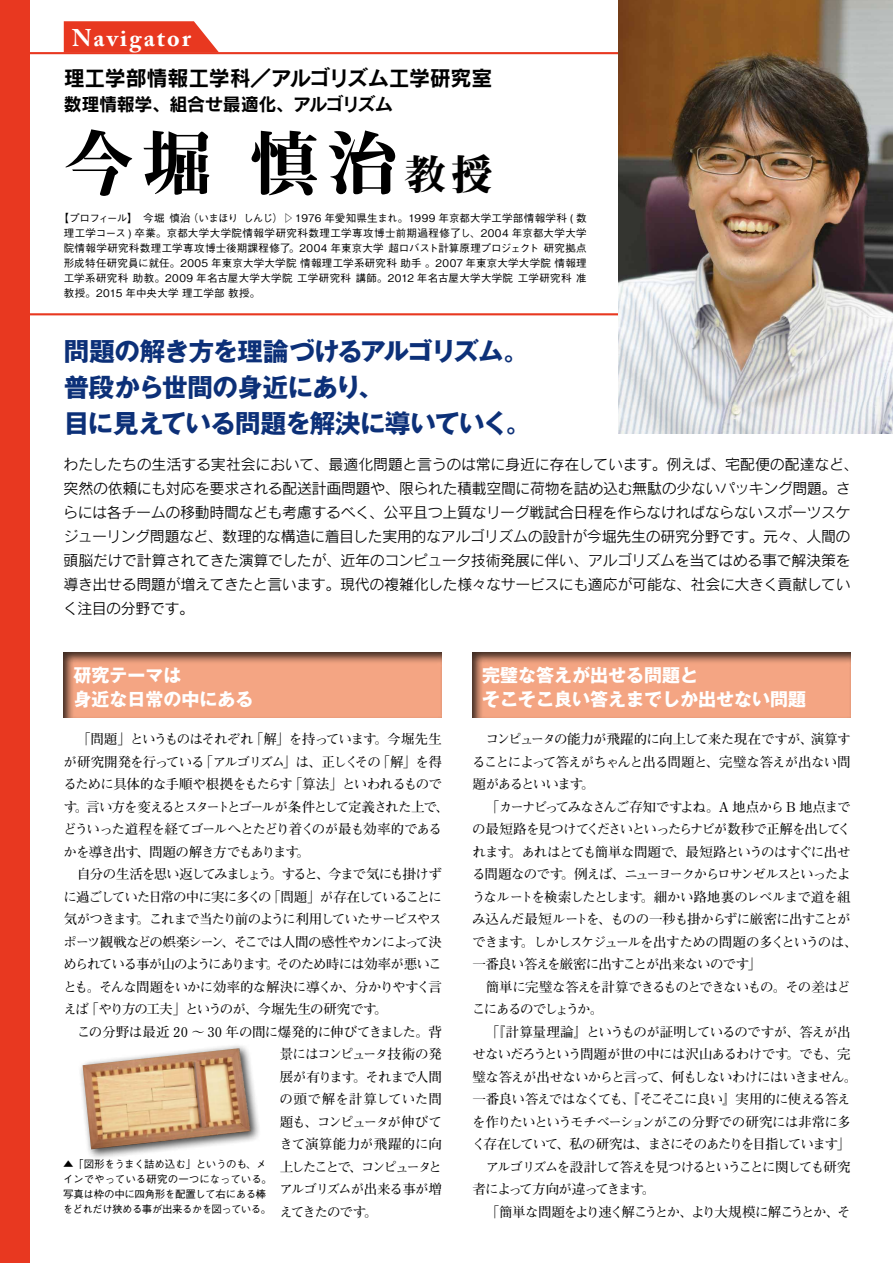
<style>
.page{position:relative;width:893px;height:1263px;background:#fff}
.page>*{position:absolute;margin:0;border:0;box-sizing:border-box;transform-origin:0 0}
.t1{font:70.5px "Midashi Min Pro MA31";color:#000}
.t2{font:700 25.5px/36px "Gothic MB101 Pro";letter-spacing:-.03em;color:#0c3078}
.t3{font:700 24px "Adobe Caslon Pro";letter-spacing:.09em;color:#fff}
.t4{font:21px "Rodin Pro B";letter-spacing:-.015em;color:#000}
.t5{font:700 18px/24px "Gothic MB101 Pro";color:#fff}
.t6{font:18px "Rodin Pro B";letter-spacing:-.015em;color:#000}
.t7{font:15px/24px "Rodin Pro M";letter-spacing:-.025em;color:#000}
.t8{font:700 13.5px/22.5px "Futo Min A101 Pro";letter-spacing:-.075em;color:#000}
.t9{font:700 13.5px/22.5px "Futo Min A101 Pro";letter-spacing:-.095em;color:#000}
.t10{font:700 13.5px "Futo Min A101 Pro";letter-spacing:-.055em;color:#000}
.t11{font:700 13.5px "Futo Min A101 Pro";letter-spacing:-.11em;color:#000}
.t12{font:700 13.5px "Futo Min A101 Pro";letter-spacing:-.05em;color:#000}
.t13{font:700 13.5px "Futo Min A101 Pro";letter-spacing:-.025em;color:#000}
.t14{font:700 13.5px/22.5px "Futo Min A101 Pro";letter-spacing:-.1em;color:#000}
.t15{font:700 13.5px "Futo Min A101 Pro";letter-spacing:-.105em;color:#000}
.t16{font:700 13.5px "Futo Min A101 Pro";letter-spacing:-.12em;color:#000}
.t17{font:700 13.5px "Futo Min A101 Pro";letter-spacing:-.145em;color:#000}
.t18{font:700 13.5px "Futo Min A101 Pro";letter-spacing:.005em;color:#000}
.t19{font:700 13.5px "Futo Min A101 Pro";letter-spacing:.02em;color:#000}
.t20{font:700 13.5px "Futo Min A101 Pro";letter-spacing:-.125em;color:#000}
.t21{font:700 13.5px "Futo Min A101 Pro";letter-spacing:-.045em;color:#000}
.t22{font:500 10.5px/15px "Gothic BBB Pro";letter-spacing:.015em;color:#000}
.t23{font:500 10.5px/15px "Gothic BBB Pro";letter-spacing:-.035em;color:#000}
.s1{font-size:42px}
</style>
<div class="page">
<hr style="left:0;top:52px;width:850px;height:2px;background:#e83820">
<hr style="left:0;top:313px;width:850px;height:2px;background:#e83820">
<svg style="left:64px;top:21px;width:155px;height:31px;background:#ea4934"></svg>
<div style="left:0;top:0;width:30px;height:1263px;background:#e83820"></div>
<div style="left:63px;top:651px;width:381px;height:67px;background:#000;opacity:.75"></div>
<div style="left:471px;top:651px;width:381px;height:67px;background:#000;opacity:.75"></div>
<img style="left:619px;top:0;width:274px;height:434px">
<div style="left:78px;top:1044px;width:184px;height:116px;background:#000;opacity:.75"></div>
<img style="left:83px;top:1048px;width:168px;height:101px">
<h3 class="t3" style="left:72px;top:23px;width:120px">Navigator</h3>
<h3 class="t4" style="left:64px;top:64px;width:430px">理工学部情報工学科／アルゴリズム工学研究室</h3>
<h3 class="t6" style="left:64px;top:92px;width:331px">数理情報学、組合せ最適化、アルゴリズム</h3>
<h1 class="t1" style="left:249px;top:109px;width:245px">慎治<span class="s1">教授</span></h1>
<h1 class="t1" style="left:64px;top:109px;width:150px">今堀</h1>
<p class="t22" style="left:64px;top:209px;width:524px;text-indent:-5px">【プロフィール】　今堀<br>理工学コース ) 卒業。京都大学大学院情報学研究科数理工学専攻博士前期過程修了し、2004 年京都大学大学院情報学研究科数理工学専攻博士後期課程修了。2004 年東京大学超ロバスト計算原理プロジェクト研究拠点形成特任研究員に就任。2005 年東京大学大学院情報理工学系研究科助手。2007 年東京大学大学院情報理工学系研究科助教。2009 年名古屋大学大学院工学研究科講師。2012 年名古屋大学大学院工学研究科准教授。2015 年中央大学理工学部教授。</p>
<p class="t22" style="left:188px;top:209px;width:52px">（いまほり</p>
<p class="t22" style="left:243px;top:209px;width:345px">しんじ）▷1976 年愛知県生まれ。1999 年京都大学工学部情報学科 数(</p>
<p class="t22" style="left:169px;top:209px;width:23px">慎治</p>
<h2 class="t2" style="left:64px;top:330px;width:469px">問題の解き方を理論づけるアルゴリズム。普段から世間の身近にあり、<br>目に見えている問題を解決に導いていく。</h2>
<p class="t7" style="left:63px;top:452px;width:797px">わたしたちの生活する実社会において、最適化問題と言うのは常に身近に存在しています。例えば、宅配便の配達など、突然の依頼にも対応を要求される配送計画問題や、限られた積載空間に荷物を詰め込む無駄の少ないパッキング問題。さらには各チームの移動時間なども考慮するべく、公平且つ上質なリーグ戦試合日程を作らなければならないスポーツスケジューリング問題など、数理的な構造に着目した実用的なアルゴリズムの設計が今堀先生の研究分野です。元々、人間の頭脳だけで計算されてきた演算でしたが、近年のコンピュータ技術発展に伴い、アルゴリズムを当てはめる事で解決策を導き出せる問題が増えてきたと言います。現代の複雑化した様々なサービスにも適応が可能な、社会に大きく貢献していく注目の分野です。</p>
<h3 class="t5" style="left:73px;top:661px;width:182px">研究テーマは<br>身近な日常の中にある</h3>
<p class="t8" style="left:77px;top:726px;width:178px">「問題」というものはそれぞれ</p>
<p class="t8" style="left:250px;top:726px;width:128px">「解」を持っています</p>
<p class="t8" style="left:374px;top:726px;width:69px">。今堀先生</p>
<p class="t8" style="left:200px;top:748px;width:87px">「アルゴリズム</p>
<p class="t8" style="left:283px;top:748px;width:100px">」は、正しくその</p>
<p class="t8" style="left:377px;top:748px;width:67px">「解」を得</p>
<p class="t10" style="left:64px;top:751px;width:142px">が研究開発を行っている</p>
<p class="t8" style="left:289px;top:771px;width:155px">「算法」といわれるもので</p>
<p class="t8" style="left:86px;top:771px;width:364px;text-indent:-23px">るために具体的な手順や根拠をもたらす<br>言い方を変えるとスタートとゴールが条件として定義された上で、</p>
<p class="t8" style="left:75px;top:793px;width:15px">。</p>
<p class="t8" style="left:64px;top:793px;width:15px">す</p>
<p class="t8" style="left:64px;top:816px;width:380px">どういった道程を経てゴールへとたどり着くのが最も効率的である</p>
<p class="t8" style="left:297px;top:838px;width:15px">。</p>
<p class="t8" style="left:64px;top:838px;width:77px">かを導き出す</p>
<p class="t8" style="left:137px;top:838px;width:164px">、問題の解き方でもあります</p>
<p class="t9" style="left:269px;top:861px;width:174px">。すると、今まで気にも掛けず</p>
<p class="t14" style="left:267px;top:861px;width:176px;text-indent:-190px">自分の生活を思い返してみましょう<br>「問題」が存在していることに</p>
<p class="t9" style="left:137px;top:883px;width:307px;text-indent:-73px">に過ごしていた日常の中に実に多くの<br>。これまで当たり前のように利用していたサービスやス</p>
<p class="t8" style="left:64px;top:906px;width:77px">気がつきます</p>
<p class="t14" style="left:64px;top:929px;width:162px">ポーツ観戦などの娯楽シーン</p>
<p class="t8" style="left:222px;top:929px;width:222px">、そこでは人間の感性やカンによって決</p>
<p class="t10" style="left:276px;top:953px;width:167px">そのため時には効率が悪いこ</p>
<p class="t11" style="left:64px;top:953px;width:206px">められている事が山のようにあります</p>
<p class="t8" style="left:64px;top:974px;width:380px">とも。そんな問題をいかに効率的な解決に導くか、分かりやすく言</p>
<p class="t8" style="left:374px;top:996px;width:15px">。</p>
<p class="t8" style="left:266px;top:951px;width:15px">。</p>
<p class="t8" style="left:85px;top:996px;width:293px">「やり方の工夫」というのが、今堀先生の研究です</p>
<p class="t8" style="left:64px;top:996px;width:27px">えば</p>
<p class="t13" style="left:77px;top:1021px;width:366px">この分野は最近 20 ～ 30 年の間に爆発的に伸びてきました。背</p>
<p class="t8" style="left:280px;top:1041px;width:164px">景にはコンピュータ技術の発</p>
<p class="t8" style="left:353px;top:1064px;width:90px">。それまで人間</p>
<p class="t8" style="left:280px;top:1064px;width:77px">展が有ります</p>
<p class="t18" style="left:280px;top:1088px;width:164px">の頭で解を計算していた問</p>
<p class="t15" style="left:280px;top:1111px;width:164px">題も、コンピュータが伸びて</p>
<p class="t19" style="left:280px;top:1133px;width:164px">きて演算能力が飛躍的に向</p>
<p class="t17" style="left:280px;top:1156px;width:164px">上したことで、コンピュータと</p>
<p class="t8" style="left:280px;top:1176px;width:164px">アルゴリズムが出来る事が増</p>
<p class="t8" style="left:364px;top:1199px;width:15px">。</p>
<p class="t23" style="left:63px;top:1156px;width:210px">▲「図形をうまく詰め込む」というのも、メインでやっている研究の一つになっている。写真は枠の中に四角形を配置して右にある棒をどれだけ狭める事が出来るかを図っている。</p>
<p class="t9" style="left:280px;top:1199px;width:88px">えてきたのです</p>
<h3 class="t5" style="left:482px;top:661px;width:326px">完璧な答えが出せる問題と<br>そこそこ良い答えまでしか出せない問題</h3>
<p class="t12" style="left:486px;top:728px;width:329px">コンピュータの能力が飛躍的に向上して来た現在ですが、</p>
<p class="t8" style="left:472px;top:748px;width:380px">ることによって答えがちゃんと出る問題と、完璧な答えが出ない問</p>
<p class="t8" style="left:581px;top:771px;width:15px">。</p>
<p class="t8" style="left:811px;top:726px;width:41px">演算す</p>
<p class="t15" style="left:472px;top:773px;width:112px">題があるといいます</p>
<p class="t9" style="left:486px;top:793px;width:366px">「カーナビってみなさんご存知ですよね。A 地点から B 地点まで</p>
<p class="t8" style="left:472px;top:816px;width:380px">の最短路を見つけてくださいといったらナビが数秒で正解を出してく</p>
<p class="t8" style="left:509px;top:838px;width:343px">。あれはとても簡単な問題で、最短路というのはすぐに出せ</p>
<p class="t8" style="left:472px;top:838px;width:40px">れます</p>
<p class="t16" style="left:561px;top:863px;width:291px">。例えば、ニューヨークからロサンゼルスといったよ</p>
<p class="t21" style="left:472px;top:863px;width:93px">る問題なのです</p>
<p class="t13" style="left:641px;top:886px;width:211px">。細かい路地裏のレベルまで道を組</p>
<p class="t15" style="left:472px;top:886px;width:172px">うなルートを検索したとします</p>
<p class="t12" style="left:472px;top:908px;width:380px">み込んだ最短ルートを、ものの一秒も掛からずに厳密に出すことが</p>
<p class="t8" style="left:521px;top:929px;width:338px">。しかしスケジュールを出すための問題の多くというのは、</p>
<p class="t8" style="left:472px;top:929px;width:52px">できます</p>
<p class="t8" style="left:472px;top:951px;width:290px">一番良い答えを厳密に出すことが出来ないのです「</p>
<p class="t8" style="left:486px;top:974px;width:366px">簡単に完璧な答えを計算できるものとできないもの。その差はど</p>
<p class="t20" style="left:472px;top:998px;width:132px">こにあるのでしょうか。</p>
<p class="t10" style="left:486px;top:1021px;width:366px">「『計算量理論』というものが証明しているのですが、答えが出</p>
<p class="t8" style="left:786px;top:1041px;width:66px">。でも、完</p>
<p class="t8" style="left:472px;top:1041px;width:318px">せないだろうという問題が世の中には沢山あるわけです</p>
<p class="t8" style="left:472px;top:1064px;width:387px">璧な答えが出せないからと言って、何もしないわけにはいきません。</p>
<p class="t10" style="left:472px;top:1088px;width:380px">一番良い答えではなくても、『そこそこに良い』実用的に使える答え</p>
<p class="t8" style="left:472px;top:1109px;width:380px">を作りたいというモチベーションがこの分野での研究には非常に多</p>
<p class="t11" style="left:472px;top:1133px;width:380px">く存在していて、私の研究は、まさにそのあたりを目指しています「</p>
<p class="t11" style="left:486px;top:1156px;width:366px">アルゴリズムを設計して答えを見つけるということに関しても研究</p>
<p class="t8" style="left:642px;top:1176px;width:15px">。</p>
<p class="t8" style="left:472px;top:1176px;width:173px">者によって方向が違ってきます</p>
<p class="t9" style="left:486px;top:1199px;width:355px">「簡単な問題をより速く解こうとか、より大規模に解こうとか、</p>
<p class="t8" style="left:837px;top:1199px;width:15px">そ</p>
</div>
